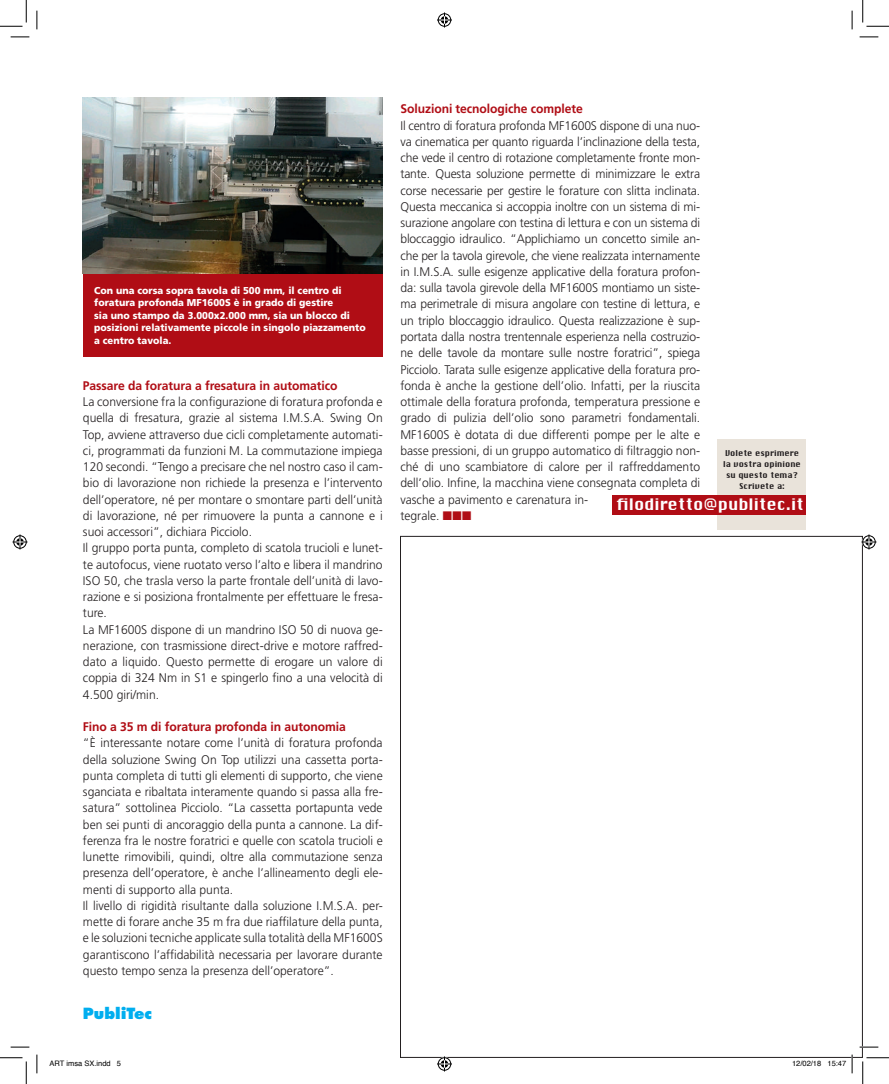
<style>
.page{position:relative;width:889px;height:1084px;background:#fff}
.page>*{position:absolute;margin:0;border:0;box-sizing:border-box;transform-origin:0 0}
.t1{font:15.5px "Chicago";color:#fff}
.t2{font:800 15px "Futura";color:#00aeef}
.t3{font:300 12.5px/16.2px "Frutiger";color:#231f20}
.t4{font:700 12.5px "Frutiger";letter-spacing:-.005em;color:#b00d15}
.t5{font:900 10px/12.5px "Frutiger";color:#fff;scale:.95 1}
.t6{font:7.88px/11.2px "Chicago";color:#231f20;text-align:center}
.t7{font:7.5px "Helvetica";color:#000}
.s1{color:#b00d15}
</style>
<div class="page">
<div style="left:83px;top:268px;width:300px;height:89px;background:#b00d15"></div>
<img style="left:83px;top:97px;width:299px;height:176px">
<div style="left:718px;top:439px;width:88px;height:90px;background:#e9e3da"></div>
<div style="left:612px;top:496px;width:194px;height:19px;background:#b00d15"></div>
<svg style="left:11px;top:36px;width:18px;height:2px"></svg>
<svg style="left:859px;top:36px;width:19px;height:2px"></svg>
<svg style="left:11px;top:1046px;width:18px;height:2px"></svg>
<svg style="left:859px;top:1046px;width:19px;height:2px"></svg>
<svg style="left:36px;top:11px;width:2px;height:18px"></svg>
<svg style="left:36px;top:1054px;width:2px;height:19px"></svg>
<svg style="left:851px;top:11px;width:2px;height:18px"></svg>
<svg style="left:0;top:0;width:27px;height:27px"></svg>
<svg style="left:0;top:1057px;width:27px;height:27px"></svg>
<svg style="left:862px;top:0;width:27px;height:27px"></svg>
<svg style="left:862px;top:1057px;width:27px;height:27px"></svg>
<svg style="left:437px;top:13px;width:15px;height:15px"></svg>
<svg style="left:437px;top:1056px;width:15px;height:15px"></svg>
<svg style="left:13px;top:534px;width:15px;height:15px"></svg>
<svg style="left:861px;top:534px;width:15px;height:15px"></svg>
<svg style="left:828px;top:1054px;width:25px;height:19px"></svg>
<p class="t5" style="left:94px;top:284px;width:287px">Con una corsa sopra tavola di 500 mm, il centro di foratura profonda MF1600S è in grado di gestire<br>sia uno stampo da 3.000x2.000 mm, sia un blocco di posizioni relativamente piccole in singolo piazzamento a centro tavola.</p>
<p class="t4" style="left:83px;top:378px;width:256px">Passare da foratura a fresatura in automatico</p>
<p class="t3" style="left:83px;top:394px;width:301px">La conversione fra la configurazione di foratura profonda e quella di fresatura, grazie al sistema I.M.S.A. Swing On Top, avviene attraverso due cicli completamente automati&shy;ci, programmati da funzioni M. La commutazione impiega 120 secondi. “Tengo a precisare che nel nostro caso il cam&shy;bio di lavorazione non richiede la presenza e l’intervento dell’operatore, né per montare o smontare parti dell’unità di lavorazione, né per rimuovere la punta a cannone e i suoi accessori”, dichiara Picciolo.<br>Il gruppo porta punta, completo di scatola trucioli e lunet&shy;te autofocus, viene ruotato verso l’alto e libera il mandrino ISO 50, che trasla verso la parte frontale dell’unità di lavo&shy;razione e si posiziona frontalmente per effettuare le fresa&shy;ture.<br>La MF1600S dispone di un mandrino ISO 50 di nuova ge&shy;nerazione, con trasmissione direct-drive e motore raffred&shy;dato a liquido. Questo permette di erogare un valore di coppia di 324 Nm in S1 e spingerlo fino a una velocità di 4.500 giri/min.</p>
<p class="t4" style="left:83px;top:719px;width:264px">Fino a 35 m di foratura profonda in autonomia</p>
<p class="t3" style="left:83px;top:735px;width:301px">“È interessante notare come l’unità di foratura profonda della soluzione Swing On Top utilizzi una cassetta porta&shy;punta completa di tutti gli elementi di supporto, che viene sganciata e ribaltata interamente quando si passa alla fre&shy;satura” sottolinea Picciolo. “La cassetta portapunta vede ben sei punti di ancoraggio della punta a cannone. La dif&shy;ferenza fra le nostre foratrici e quelle con scatola trucioli e lunette rimovibili, quindi, oltre alla commutazione senza presenza dell’operatore, è anche l’allineamento degli ele&shy;menti di supporto alla punta.<br>Il livello di rigidità risultante dalla soluzione I.M.S.A. per&shy;mette di forare anche 35 m fra due riaffilature della punta, e le soluzioni tecniche applicate sulla totalità della MF1600S garantiscono l’affidabilità necessaria per lavorare durante questo tempo senza la presenza dell’operatore”.</p>
<p class="t2" style="left:83px;top:1004px;width:71px">PubliTec</p>
<p class="t4" style="left:400px;top:102px;width:184px">Soluzioni tecnologiche complete</p>
<p class="t3" style="left:400px;top:117px;width:301px">Il centro di foratura profonda MF1600S dispone di una nuo&shy;va cinematica per quanto riguarda l’inclinazione della testa, che vede il centro di rotazione completamente fronte mon&shy;tante. Questa soluzione permette di minimizzare le extra corse necessarie per gestire le forature con slitta inclinata.<br>Questa meccanica si accoppia inoltre con un sistema di mi&shy;surazione angolare con testina di lettura e con un sistema di bloccaggio idraulico. “Applichiamo un concetto simile an&shy;che per la tavola girevole, che viene realizzata internamente in I.M.S.A. sulle esigenze applicative della foratura profon&shy;da: sulla tavola girevole della MF1600S montiamo un siste&shy;ma perimetrale di misura angolare con testine di lettura, e un triplo bloccaggio idraulico. Questa realizzazione è sup&shy;portata dalla nostra trentennale esperienza nella costruzio&shy;ne delle tavole da montare sulle nostre foratrici”, spiega Picciolo. Tarata sulle esigenze applicative della foratura pro&shy;fonda è anche la gestione dell’olio. Infatti, per la riuscita ottimale della foratura profonda, temperatura pressione e grado di pulizia dell’olio sono parametri fondamentali.<br>MF1600S è dotata di due differenti pompe per le alte e basse pressioni, di un gruppo automatico di filtraggio non&shy;ché di uno scambiatore di calore per il raffreddamento dell’olio. Infine, la macchina viene consegnata completa di vasche a pavimento e carenatura in-<br>tegrale. <span class="s1">■■■</span></p>
<p class="t6" style="left:723px;top:447px;width:79px">Volete esprimere la vostra opinione su questo tema?<br>Scrivete a:</p>
<p class="t1" style="left:616px;top:492px;width:189px">filodiretto@publitec.it</p>
<p class="t7" style="left:49px;top:1057px;width:73px">ART imsa SX.indd 5</p>
<p class="t7" style="left:792px;top:1057px;width:56px">12/02/18 15:47</p>
</div>
